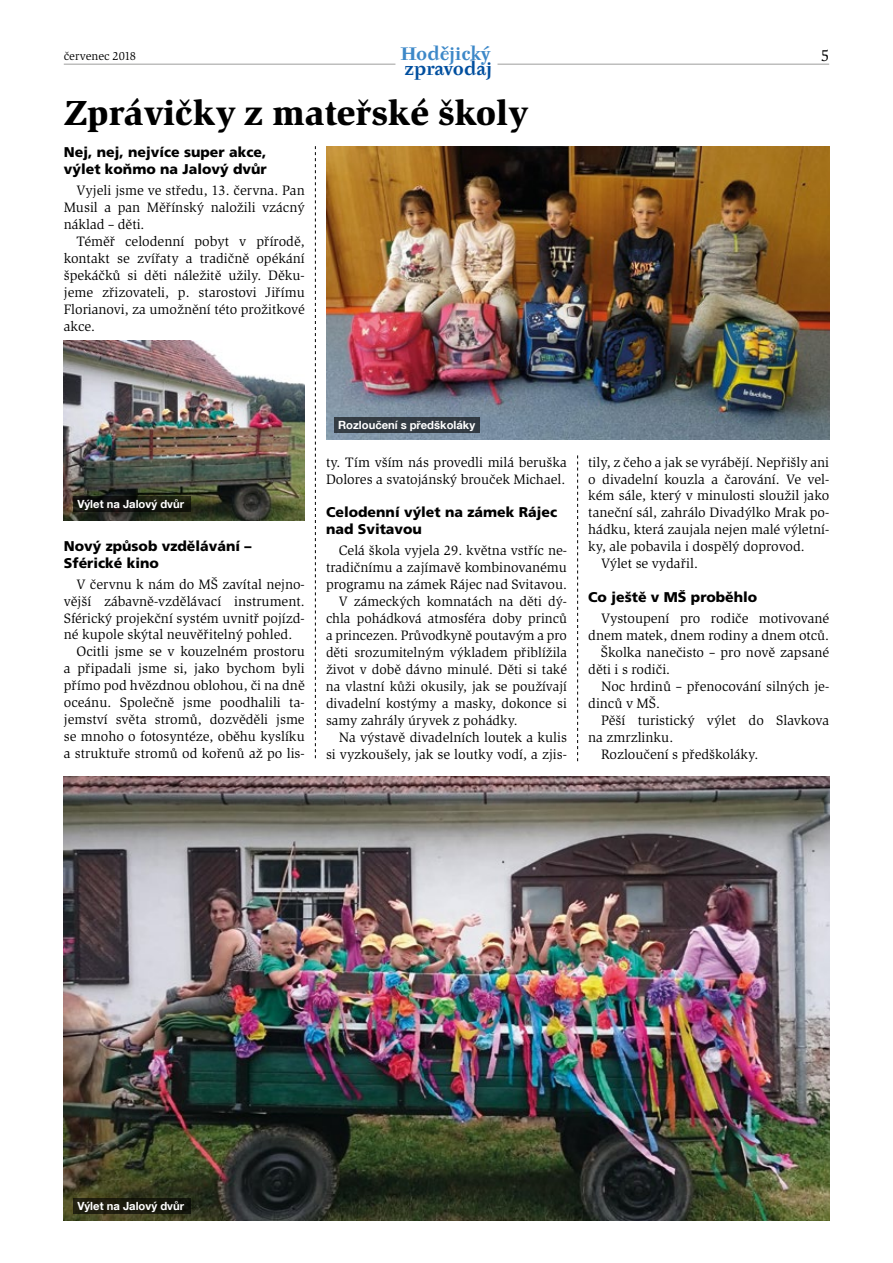
<style>
.page{position:relative;width:893px;height:1263px;background:#fff}
.page>*{position:absolute;margin:0;border:0;box-sizing:border-box;transform-origin:0 0}
.t1{font:900 36px "Slimbach Itc TCE";color:#000}
.t2{font:700 18px "Tyfa ITCCE";color:#3d88c8}
.t3{font:700 18px "Tyfa ITCCE";letter-spacing:-.01em;color:#004f9f}
.t4{font:16.5px "Slimbach Itc TCE";color:#000}
.t5{font:14.1px/17px "Slimbach Itc TCE";color:#000;text-align:justify}
.t6{font:900 14.1px/17px "Frutiger CE";color:#000}
.t7{font:12px "Slimbach Itc TCE";color:#000}
.t8{font:700 11.25px "Helvetica Neue LT Com";color:#fff}
</style>
<div class="page">
<hr style="left:497px;top:64px;width:332px;height:1px;background:#9d9d9c">
<hr style="left:64px;top:64px;width:331px;height:1px;background:#9d9d9c">
<svg style="left:315px;top:146px;width:1px;height:612px"></svg>
<svg style="left:577px;top:455px;width:1px;height:306px"></svg>
<img style="left:64px;top:776px;width:765px;height:444px">
<img style="left:64px;top:340px;width:241px;height:181px">
<img style="left:326px;top:147px;width:503px;height:292px">
<div style="left:334px;top:418px;width:145px;height:15px;background:#333b43"></div>
<div style="left:73px;top:1198px;width:118px;height:16px;background:#1a1a0d"></div>
<svg style="left:73px;top:496px;width:118px;height:16px;fill:#11120c"></svg>
<p class="t2" style="left:400px;top:43px;width:91px">Hodějický</p>
<p class="t4" style="left:821px;top:46px;width:10px">5</p>
<p class="t7" style="left:64px;top:49px;width:74px">červenec 2018</p>
<h1 class="t1" style="left:64px;top:91px;width:466px">Zprávičky z mateřské školy</h1>
<p class="t6" style="left:64px;top:144px;width:204px">Nej, nej, nejvíce super akce, výlet koňmo na Jalový dvůr</p>
<p class="t5" style="left:64px;top:182px;width:242px;text-indent:13px">Vyjeli jsme ve středu, 13. června. Pan Musil a pan Měřínský naložili vzácný náklad – děti.</p>
<p class="t5" style="left:64px;top:233px;width:242px;text-indent:13px">Téměř celodenní pobyt v přírodě, kontakt se zvířaty a tradičně opékání špekáčků si děti náležitě užily. Děku&shy;jeme zřizovateli, p. starostovi Jiřímu Florianovi, za umožnění této prožitkové akce.</p>
<p class="t3" style="left:405px;top:58px;width:89px">zpravodaj</p>
<p class="t8" style="left:78px;top:497px;width:108px">Výlet na Jalový dvůr</p>
<p class="t6" style="left:64px;top:537px;width:189px">Nový způsob vzdělávání –<br>Sférické kino</p>
<p class="t5" style="left:77px;top:576px;width:230px">V červnu k nám do MŠ zavítal nejno-</p>
<p class="t5" style="left:64px;top:592px;width:242px">vější zábavně-vzdělávací instrument.</p>
<p class="t5" style="left:64px;top:609px;width:242px">Sférický projekční systém uvnitř pojízd-</p>
<p class="t5" style="left:64px;top:626px;width:230px">né kupole skýtal neuvěřitelný pohled.</p>
<p class="t5" style="left:77px;top:643px;width:230px">Ocitli jsme se v kouzelném prostoru</p>
<p class="t5" style="left:64px;top:660px;width:242px">a připadali jsme si, jako bychom byli</p>
<p class="t5" style="left:64px;top:677px;width:242px">přímo pod hvězdnou oblohou, či na dně</p>
<p class="t5" style="left:64px;top:694px;width:242px">oceánu. Společně jsme poodhalili ta-</p>
<p class="t5" style="left:64px;top:711px;width:242px">jemství světa stromů, dozvěděli jsme</p>
<p class="t5" style="left:64px;top:728px;width:242px">se mnoho o fotosyntéze, oběhu kyslíku</p>
<p class="t5" style="left:64px;top:745px;width:242px">a struktuře stromů od kořenů až po lis-</p>
<p class="t8" style="left:338px;top:418px;width:139px">Rozloučení s předškoláky</p>
<p class="t5" style="left:326px;top:453px;width:242px">ty. Tím vším nás provedli milá beruška<br>Dolores a svatojánský brouček Michael.</p>
<p class="t6" style="left:326px;top:504px;width:233px">Celodenní výlet na zámek Rájec nad Svitavou</p>
<p class="t5" style="left:339px;top:542px;width:230px">Celá škola vyjela 29. května vstříc ne-</p>
<p class="t5" style="left:326px;top:559px;width:242px">tradičnímu a zajímavě kombinovanému</p>
<p class="t5" style="left:326px;top:576px;width:242px">programu na zámek Rájec nad Svitavou.</p>
<p class="t5" style="left:339px;top:593px;width:230px">V zámeckých komnatách na děti dý-</p>
<p class="t5" style="left:326px;top:610px;width:242px">chla pohádková atmosféra doby princů</p>
<p class="t5" style="left:326px;top:627px;width:242px">a princezen. Průvodkyně poutavým a pro</p>
<p class="t5" style="left:326px;top:644px;width:242px">děti srozumitelným výkladem přiblížila</p>
<p class="t5" style="left:326px;top:661px;width:242px">život v době dávno minulé. Děti si také</p>
<p class="t5" style="left:326px;top:678px;width:242px">na vlastní kůži okusily, jak se používají</p>
<p class="t5" style="left:326px;top:695px;width:242px">divadelní kostýmy a masky, dokonce si</p>
<p class="t5" style="left:326px;top:712px;width:193px">samy zahrály úryvek z pohádky.</p>
<p class="t5" style="left:339px;top:728px;width:230px">Na výstavě divadelních loutek a kulis</p>
<p class="t5" style="left:326px;top:745px;width:242px">si vyzkoušely, jak se loutky vodí, a zjis-</p>
<p class="t5" style="left:588px;top:453px;width:242px">tily, z čeho a jak se vyrábějí. Nepřišly ani</p>
<p class="t5" style="left:588px;top:470px;width:242px">o divadelní kouzla a čarování. Ve vel-</p>
<p class="t5" style="left:588px;top:487px;width:242px">kém sále, který v minulosti sloužil jako</p>
<p class="t5" style="left:588px;top:504px;width:242px">taneční sál, zahrálo Divadýlko Mrak po-</p>
<p class="t5" style="left:588px;top:521px;width:242px">hádku, která zaujala nejen malé výletní-</p>
<p class="t5" style="left:588px;top:538px;width:218px">ky, ale pobavila i dospělý doprovod.</p>
<p class="t5" style="left:601px;top:555px;width:98px">Výlet se vydařil.</p>
<p class="t6" style="left:588px;top:589px;width:171px">Co ještě v MŠ proběhlo</p>
<p class="t5" style="left:601px;top:610px;width:230px">Vystoupení pro rodiče motivované</p>
<p class="t5" style="left:588px;top:627px;width:242px">dnem matek, dnem rodiny a dnem otců.</p>
<p class="t5" style="left:601px;top:644px;width:230px">Školka nanečisto – pro nově zapsané</p>
<p class="t5" style="left:588px;top:661px;width:83px">děti i s rodiči.</p>
<p class="t5" style="left:601px;top:678px;width:230px">Noc hrdinů – přenocování silných je-</p>
<p class="t5" style="left:588px;top:695px;width:73px">dinců v MŠ.</p>
<p class="t5" style="left:601px;top:712px;width:230px">Pěší turistický výlet do Slavkova</p>
<p class="t5" style="left:588px;top:728px;width:86px">na zmrzlinku.</p>
<p class="t5" style="left:601px;top:745px;width:159px">Rozloučení s předškoláky.</p>
<p class="t8" style="left:78px;top:1199px;width:108px">Výlet na Jalový dvůr</p>
</div>
